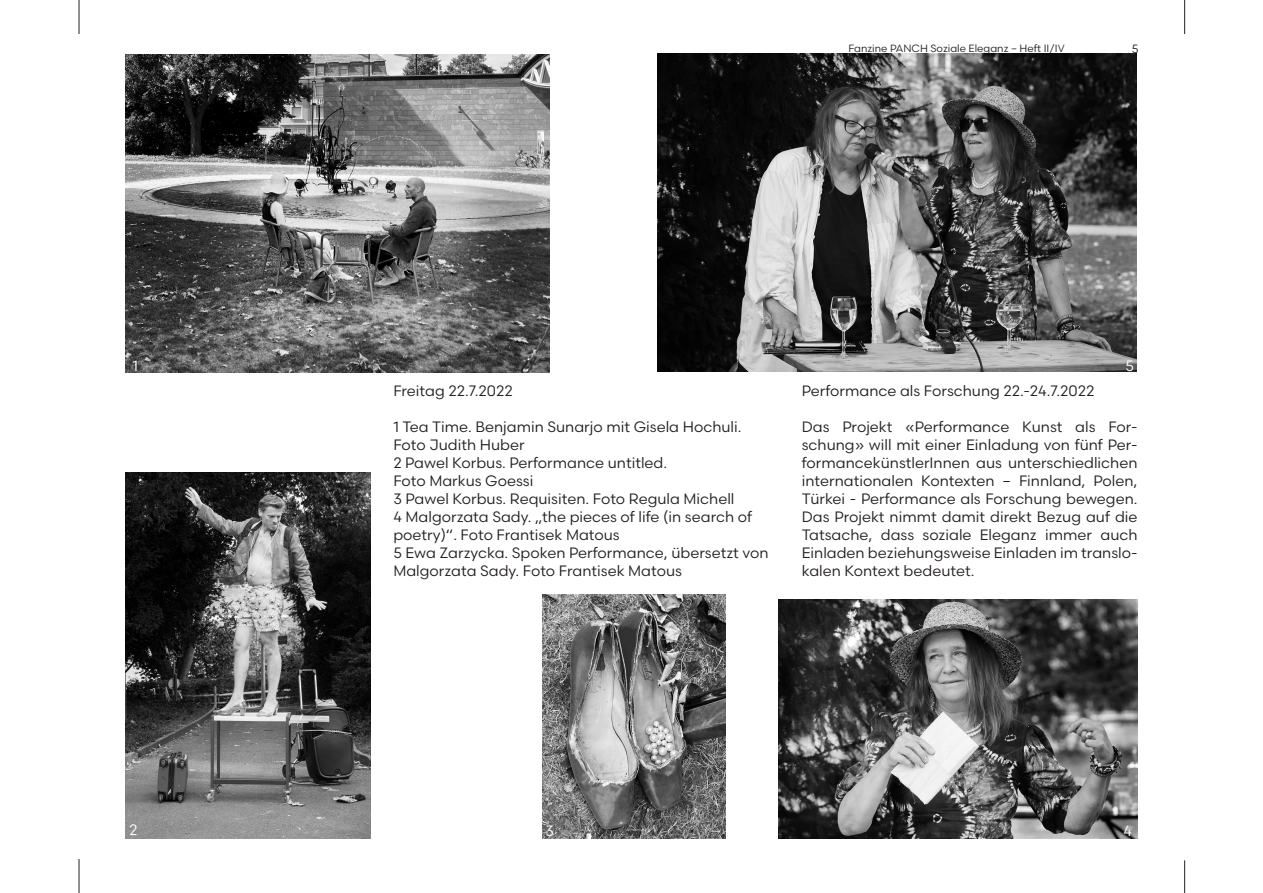
<style>
.page{position:relative;width:1263px;height:893px;background:#fff}
.page>*{position:absolute;margin:0;border:0;box-sizing:border-box;transform-origin:0 0}
.t1{font:15px/18px "Scandia";color:#231f20}
.t2{font:15px "Scandia";color:#fff}
.t3{font:12px "Scandia";color:#231f20}
.t4{font:10.5px "Scandia";color:#231f20}
</style>
<div class="page">
<hr style="left:1184px;top:860px;width:1px;height:33px;background:#231f20">
<hr style="left:1184px;top:0;width:1px;height:34px;background:#231f20">
<hr style="left:79px;top:859px;width:1px;height:34px;background:#231f20">
<hr style="left:79px;top:0;width:1px;height:34px;background:#231f20">
<img style="left:657px;top:54px;width:479px;height:318px">
<img style="left:125px;top:472px;width:245px;height:367px">
<img style="left:778px;top:600px;width:359px;height:239px">
<img style="left:125px;top:54px;width:425px;height:318px">
<img style="left:542px;top:594px;width:183px;height:245px">
<p class="t4" style="left:848px;top:42px;width:218px">Fanzine PANCH Soziale Eleganz – Heft II/IV</p>
<p class="t3" style="left:1132px;top:42px;width:8px">5</p>
<p class="t2" style="left:133px;top:357px;width:7px">1</p>
<p class="t2" style="left:1125px;top:357px;width:10px">5</p>
<p class="t1" style="left:393px;top:382px;width:121px">Freitag 22.7.2022</p>
<p class="t1" style="left:393px;top:418px;width:350px">1 Tea Time. Benjamin Sunarjo mit Gisela Hochuli.</p>
<p class="t1" style="left:393px;top:436px;width:133px">Foto Judith Huber</p>
<p class="t1" style="left:393px;top:454px;width:275px">2 Pawel Korbus. Performance untitled.</p>
<p class="t1" style="left:393px;top:472px;width:142px">Foto Markus Goessi</p>
<p class="t1" style="left:393px;top:490px;width:343px">3 Pawel Korbus. Requisiten. Foto Regula Michell</p>
<p class="t1" style="left:393px;top:508px;width:360px">4 Malgorzata Sady. „the pieces of life (in search of poetry)“. Foto Frantisek Matous</p>
<p class="t1" style="left:393px;top:544px;width:377px">5 Ewa Zarzycka. Spoken Performance, übersetzt von<br>Malgorzata Sady. Foto Frantisek Matous</p>
<p class="t1" style="left:802px;top:382px;width:294px">Performance als Forschung 22.-24.7.2022</p>
<p class="t1" style="left:802px;top:418px;width:337px;text-align:justify">Das Projekt «Performance Kunst als For&shy;schung» will mit einer Einladung von fünf Per&shy;formancekünstlerInnen aus unterschiedlichen internationalen Kontexten – Finnland, Polen, Türkei - Performance als Forschung bewegen.<br>Das Projekt nimmt damit direkt Bezug auf die Tatsache, dass soziale Eleganz immer auch Einladen beziehungsweise Einladen im translo&shy;kalen Kontext bedeutet.</p>
<p class="t2" style="left:129px;top:820px;width:10px">2</p>
<p class="t2" style="left:1123px;top:822px;width:10px">4</p>
<p class="t2" style="left:545px;top:821px;width:10px">3</p>
</div>
